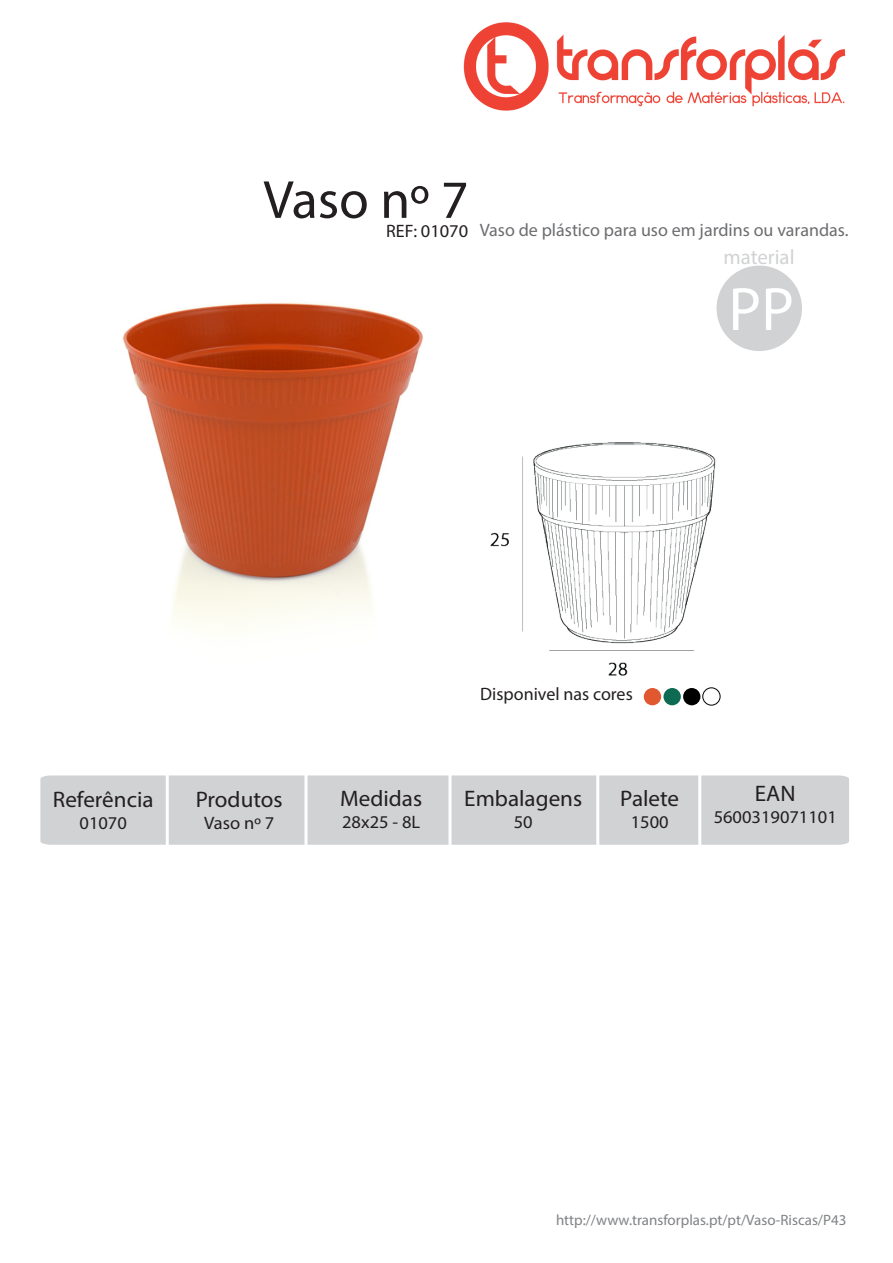
<style>
.page{position:relative;width:893px;height:1263px;background:#fff}
.page>*{position:absolute;margin:0;border:0;box-sizing:border-box;transform-origin:0 0}
.t1{font:61.65px "Myriad Pro";color:#fff}
.t2{font:54px "Myriad Pro";color:#231f20}
.t3{font:22.5px "Myriad Pro";color:#231f20}
.t4{font:20.85px "Myriad Pro";color:#d1d2d4}
.t5{font:18px "Myriad Pro";color:#231f20}
.t6{font:18px "Myriad Pro";color:#6c6d70}
.t7{font:15px "Myriad Pro";color:#808285}
.s1{color:#231f20}
</style>
<div class="page">
<div style="left:40px;top:775px;width:809px;height:70px;background:#d1d2d4"></div>
<img style="left:463px;top:22px;width:383px;height:89px">
<img style="left:122px;top:302px;width:301px;height:324px">
<img style="left:379px;top:394px;width:342px;height:300px">
<hr style="left:166px;top:774px;width:3px;height:87px;background:#fff">
<svg style="left:304px;top:775px;width:4px;height:70px"></svg>
<svg style="left:448px;top:775px;width:4px;height:70px"></svg>
<hr style="left:596px;top:772px;width:3px;height:91px;background:#fff">
<hr style="left:698px;top:774px;width:3px;height:91px;background:#fff">
<div style="left:717px;top:266px;width:85px;height:85px;background:#d1d2d4;border-radius:50%"></div>
<div style="left:644px;top:688px;width:17px;height:17px;background:#e05730;border-radius:50%"></div>
<div style="left:663px;top:688px;width:18px;height:17px;background:#0c6b52;border-radius:50%"></div>
<div style="left:683px;top:688px;width:17px;height:17px;background:#000;border-radius:50%"></div>
<div style="left:703px;top:688px;width:17px;height:17px;background:#fff;border-radius:50%"></div>
<div style="left:703px;top:688px;width:17px;height:17px;border:1px solid #000;border-radius:50%"></div>
<h2 class="t2" style="left:263px;top:166px;width:207px">Vaso nº 7</h2>
<p class="t6" style="left:386px;top:219px;width:464px"><span class="s1">REF: 01070</span> Vaso de plástico para uso em jardins ou varandas.</p>
<p class="t4" style="left:723px;top:244px;width:73px">material</p>
<h1 class="t1" style="left:728px;top:271px;width:67px">PP</h1>
<p class="t3" style="left:53px;top:785px;width:102px">Referência</p>
<p class="t5" style="left:80px;top:811px;width:49px">01070</p>
<p class="t3" style="left:196px;top:785px;width:88px">Produtos</p>
<p class="t5" style="left:204px;top:811px;width:72px">Vaso nº 7</p>
<p class="t3" style="left:340px;top:785px;width:83px">Medidas</p>
<p class="t5" style="left:342px;top:811px;width:80px">28x25 - 8L</p>
<p class="t5" style="left:480px;top:683px;width:154px">Disponivel nas cores</p>
<p class="t3" style="left:464px;top:785px;width:119px">Embalagens</p>
<p class="t5" style="left:514px;top:811px;width:20px">50</p>
<p class="t3" style="left:620px;top:784px;width:60px">Palete</p>
<p class="t5" style="left:631px;top:810px;width:39px">1500</p>
<p class="t3" style="left:755px;top:780px;width:42px">EAN</p>
<p class="t5" style="left:714px;top:806px;width:125px">5600319071101</p>
<p class="t7" style="left:556px;top:1211px;width:292px">http://www.transforplas.pt/pt/Vaso-Riscas/P43</p>
</div>
